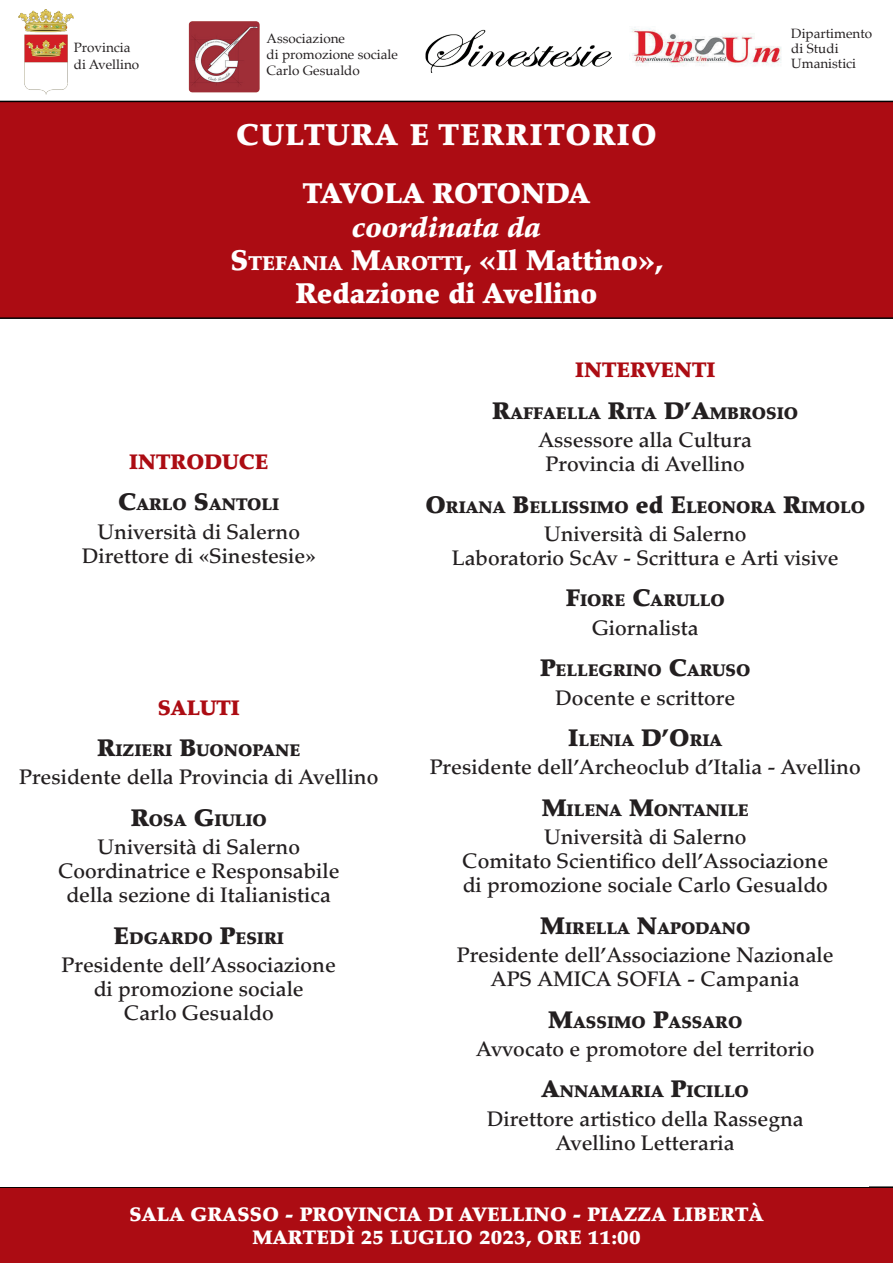
<style>
.page{position:relative;width:893px;height:1263px;background:#fff}
.page>*{position:absolute;margin:0;border:0;box-sizing:border-box;transform-origin:0 0}
.t1{font:900 30px "Palatino";letter-spacing:.05em;color:#fff}
.t2{font:900 28.5px "Palatino";color:#fff}
.t3{font:900 28.5px "Palatino";letter-spacing:-.02em;color:#fff}
.t4{font:italic 900 28.5px "Palatino";color:#fff}
.t5{font:500 21px/24px "Palatino";color:#231f20;text-align:center}
.t6{font:900 21px "Palatino";color:#ac0c13}
.t7{font:900 19.95px "Palatino";color:#fff}
.t8{font:900 19.5px/23.4px "Palatino";letter-spacing:.01em;color:#fff;text-align:center}
.t9{font:900 16.8px "Palatino";color:#231f20}
.t10{font:13.5px/16.2px "Palatino";color:#231f20}
.s1{font-size:28.5px}
.s2{font-size:24px}
</style>
<div class="page">
<div style="left:0;top:1186px;width:893px;height:77px;background:#ac0c13"></div>
<div style="left:0;top:101px;width:893px;height:218px;background:#ac0c13"></div>
<img style="left:188px;top:21px;width:72px;height:72px">
<img style="left:18px;top:9px;width:56px;height:86px">
<img style="left:425px;top:30px;width:186px;height:42px">
<img style="left:631px;top:27px;width:150px;height:39px">
<p class="t10" style="left:74px;top:40px;width:67px">Provincia di Avellino</p>
<p class="t10" style="left:267px;top:30px;width:133px">Associazione<br>di promozione sociale<br>Carlo Gesualdo</p>
<p class="t10" style="left:791px;top:26px;width:82px;line-height:15px">Dipartimento di Studi<br>Umanistici</p>
<h1 class="t1" style="left:236px;top:117px;width:422px">CULTURA E TERRITORIO</h1>
<h2 class="t3" style="left:303px;top:177px;width:289px">TAVOLA ROTONDA</h2>
<h2 class="t4" style="left:352px;top:210px;width:190px">coordinata da</h2>
<p class="t7" style="left:231px;top:251px;width:434px"><span class="s1">S</span>TEFANIA <span class="s1">M</span>AROTTI<span class="s1">, «Il Mattino»,</span></p>
<h2 class="t2" style="left:295px;top:276px;width:304px">Redazione di Avellino</h2>
<p class="t6" style="left:129px;top:449px;width:141px">INTRODUCE</p>
<p class="t9" style="left:118px;top:494px;width:163px"><span class="s2">C</span>ARLO <span class="s2">S</span>ANTOLI</p>
<p class="t5" style="left:82px;top:520px;width:236px">Università di Salerno<br>Direttore di «Sinestesie»</p>
<p class="t6" style="left:158px;top:695px;width:84px">SALUTI</p>
<p class="t9" style="left:97px;top:740px;width:205px"><span class="s2">R</span>IZIERI <span class="s2">B</span>UONOPANE</p>
<p class="t5" style="left:19px;top:766px;width:361px">Presidente della Provincia di Avellino</p>
<p class="t9" style="left:131px;top:810px;width:138px"><span class="s2">R</span>OSA <span class="s2">G</span>IULIO</p>
<p class="t5" style="left:58px;top:835px;width:283px">Università di Salerno<br>Coordinatrice e Responsabile della sezione di Italianistica</p>
<p class="t9" style="left:114px;top:928px;width:172px"><span class="s2">E</span>DGARDO <span class="s2">P</span>ESIRI</p>
<p class="t5" style="left:62px;top:953px;width:276px">Presidente dell’Associazione di promozione sociale<br>Carlo Gesualdo</p>
<p class="t6" style="left:575px;top:357px;width:142px">INTERVENTI</p>
<p class="t9" style="left:492px;top:403px;width:307px"><span class="s2">R</span>AFFAELLA <span class="s2">R</span>ITA <span class="s2">D’A</span>MBROSIO</p>
<p class="t5" style="left:538px;top:428px;width:215px">Assessore alla Cultura<br>Provincia di Avellino</p>
<p class="t9" style="left:426px;top:497px;width:441px"><span class="s2">O</span>RIANA <span class="s2">B</span>ELLISSIMO <span class="s2">ed</span> <span class="s2">E</span>LEONORA <span class="s2">R</span>IMOLO</p>
<p class="t5" style="left:452px;top:522px;width:388px">Università di Salerno<br>Laboratorio ScAv - Scrittura e Arti visive</p>
<p class="t9" style="left:566px;top:591px;width:160px"><span class="s2">F</span>IORE <span class="s2">C</span>ARULLO</p>
<p class="t5" style="left:592px;top:616px;width:108px">Giornalista</p>
<p class="t9" style="left:540px;top:660px;width:212px"><span class="s2">P</span>ELLEGRINO <span class="s2">C</span>ARUSO</p>
<p class="t5" style="left:555px;top:686px;width:182px">Docente e scrittore</p>
<p class="t9" style="left:568px;top:730px;width:156px"><span class="s2">I</span>LENIA <span class="s2">D’O</span>RIA</p>
<p class="t5" style="left:430px;top:755px;width:432px">Presidente dell’Archeoclub d’Italia - Avellino</p>
<p class="t9" style="left:542px;top:800px;width:209px"><span class="s2">M</span>ILENA <span class="s2">M</span>ONTANILE</p>
<p class="t5" style="left:462px;top:825px;width:367px">Università di Salerno<br>Comitato Scientifico dell’Associazione di promozione sociale Carlo Gesualdo</p>
<p class="t9" style="left:540px;top:918px;width:212px"><span class="s2">M</span>IRELLA <span class="s2">N</span>APODANO</p>
<p class="t5" style="left:457px;top:943px;width:378px">Presidente dell’Associazione Nazionale<br>APS AMICA SOFIA - Campania</p>
<p class="t9" style="left:548px;top:1012px;width:196px"><span class="s2">M</span>ASS IMO <span class="s2">P</span>ASSARO</p>
<p class="t5" style="left:476px;top:1037px;width:340px">Avvocato e promotore del territorio</p>
<p class="t9" style="left:542px;top:1081px;width:209px"><span class="s2">A</span>NNAMARIA <span class="s2">P</span>ICILLO</p>
<p class="t5" style="left:487px;top:1107px;width:319px">Direttore artistico della Rassegna<br>Avellino Letteraria</p>
<p class="t8" style="left:129px;top:1202px;width:636px">SALA GRASSO - PROVINCIA DI AVELLINO - PIAZZA LIBERTÀ<br>MARTEDÌ 25 LUGLIO 2023, ORE 11:00</p>
</div>
